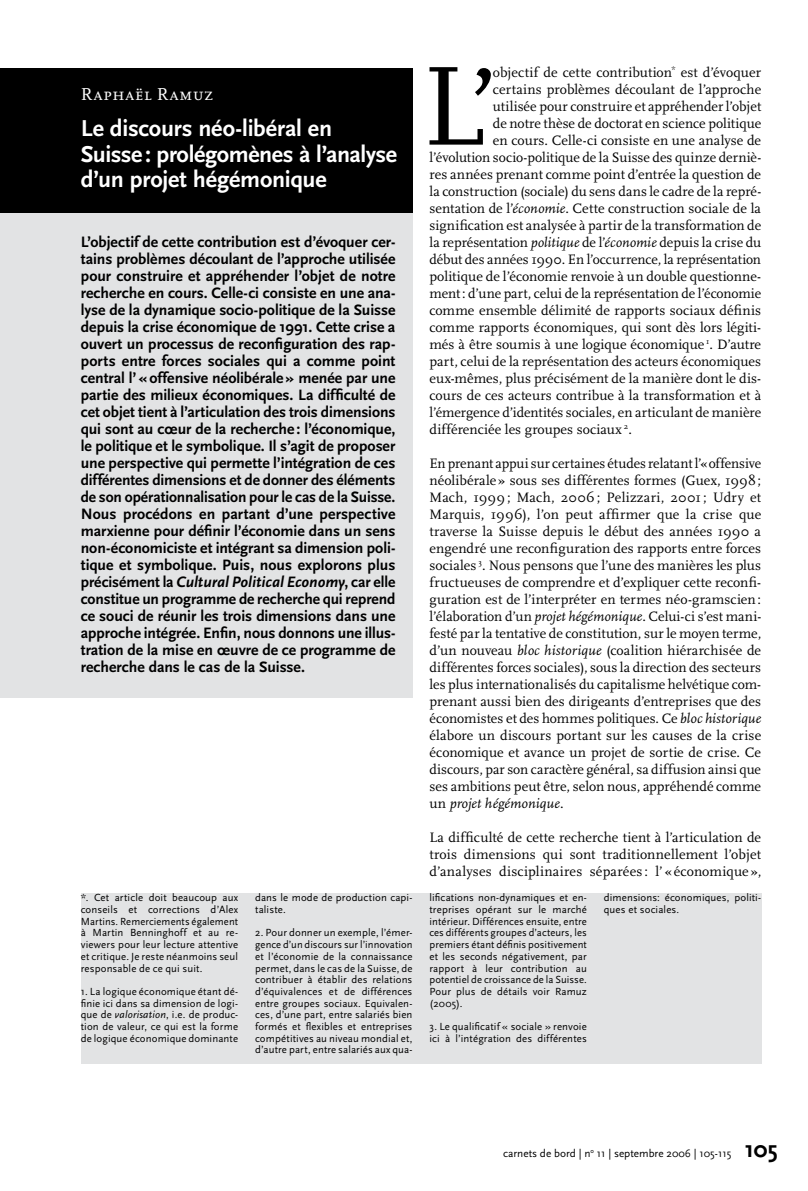
<style>
.page{position:relative;width:808px;height:1191px;background:#fff}
.page>*{position:absolute;margin:0;border:0;box-sizing:border-box;transform-origin:0 0}
.t1{font:700 24px/25.5px "Scala Sans";letter-spacing:-.01em;color:#fff}
.t2{font:18px "Scala Caps";letter-spacing:.035em;color:#fff}
.t3{font:700 15.75px/17px "Scala Sans";color:#000;text-align:justify}
.t4{font:14.25px/17px "Scala";color:#000;text-align:justify}
.t5{font:11.25px "Scala Sans";color:#000}
.t6{font:10.8px/11.7px "Scala Sans";letter-spacing:.01em;color:#000;text-align:justify}
.s1{font-style:italic}
.s2{font-weight:700;font-size:24px}
</style>
<div class="page">
<div style="left:0;top:145px;width:412px;height:552px;background:#e2e3e4"></div>
<div style="left:0;top:68px;width:412px;height:145px;background:#000"></div>
<svg style="left:429px;top:67px;width:62px;height:78px"></svg>
<div style="left:81px;top:893px;width:680px;height:170px;background:#e2e3e4"></div>
<p class="t2" style="left:81px;top:84px;width:134px">Raphaël Ramuz</p>
<h1 class="t1" style="left:81px;top:116px;width:318px">Le discours néo-libéral en<br>Suisse: prolégomènes à l’analyse d’un projet hégémonique</h1>
<p class="t3" style="left:81px;top:233px;width:316px">L’objectif de cette contribution est d’évoquer cer&shy;tains problèmes découlant de l’approche utilisée pour construire et appréhender l’objet de notre recherche en cours. Celle-ci consiste en une ana&shy;lyse de la dynamique socio-politique de la Suisse depuis la crise économique de 1991. Cette crise a ouvert un processus de reconfiguration des rap&shy;ports entre forces sociales qui a comme point central l’«offensive néolibérale» menée par une partie des milieux économiques. La difficulté de cet objet tient à l’articulation des trois dimensions qui sont au cœur de la recherche : l’économique, le politique et le symbolique. Il s’agit de proposer une perspective qui permette l’intégration de ces différentes dimensions et de donner des éléments de son opérationnalisation pour le cas de la Suisse.<br>Nous procédons en partant d’une perspective marxienne pour définir l’économie dans un sens non-économiciste et intégrant sa dimension poli&shy;tique et symbolique. Puis, nous explorons plus précisément la <span class="s1">Cultural Political Economy</span>, car elle constitue un programme de recherche qui reprend ce souci de réunir les trois dimensions dans une approche intégrée. Enfin, nous donnons une illus&shy;tration de la mise en œuvre de ce programme de recherche dans le cas de la Suisse.</p>
<p class="t6" style="left:81px;top:892px;width:159px">*. Cet article doit beaucoup aux conseils et corrections d’Alex Martins. Remerciements également à Martin Benninghoff et au re&shy;viewers pour leur lecture attentive et critique. Je reste néanmoins seul responsable de ce qui suit.</p>
<p class="t6" style="left:81px;top:985px;width:159px">1. La logique économique étant dé&shy;finie ici dans sa dimension de logi&shy;que de <span class="s1">valorisation</span>, i.e. de produc&shy;tion de valeur, ce qui est la forme de logique économique dominante</p>
<p class="t6" style="left:255px;top:892px;width:159px">dans le mode de production capi&shy;taliste.</p>
<p class="t6" style="left:255px;top:927px;width:159px">2. Pour donner un exemple, l’émer&shy;gence d’un discours sur l’innovation et l’économie de la connaissance permet, dans le cas de la Suisse, de contribuer à établir des relations d’équivalences et de différences entre groupes sociaux. Equivalen&shy;ces, d’une part, entre salariés bien formés et flexibles et entreprises compétitives au niveau mondial et, d’autre part, entre salariés aux qua-</p>
<p class="t4" style="left:493px;top:64px;width:270px">objectif de cette contribution<sup>*</sup> est d’évoquer</p>
<p class="t4" style="left:493px;top:81px;width:270px">certains problèmes découlant de l’approche</p>
<p class="t4" style="left:493px;top:98px;width:270px">utilisée pour construire et appréhender l’objet</p>
<p class="t4" style="left:493px;top:115px;width:270px">de notre thèse de doctorat en science politique</p>
<p class="t4" style="left:493px;top:132px;width:270px">en cours. Celle-ci consiste en une analyse de</p>
<p class="t4" style="left:429px;top:149px;width:333px">l’évolution socio-politique de la Suisse des quinze derniè-</p>
<p class="t4" style="left:429px;top:166px;width:333px">res années prenant comme point d’entrée la question de</p>
<p class="t4" style="left:429px;top:183px;width:333px">la construction (sociale) du sens dans le cadre de la repré-</p>
<p class="t4" style="left:429px;top:200px;width:333px">sentation de l’<span class="s1">économie</span>. Cette construction sociale de la</p>
<p class="t4" style="left:429px;top:217px;width:333px">signification est analysée à partir de la transformation de</p>
<p class="t4" style="left:429px;top:234px;width:333px">la représentation <span class="s1">politique</span> de l’<span class="s1">économie</span> depuis la crise du</p>
<p class="t4" style="left:429px;top:251px;width:333px">début des années 1990. En l’occurrence, la représentation</p>
<p class="t4" style="left:429px;top:268px;width:333px">politique de l’économie renvoie à un double questionne-</p>
<p class="t4" style="left:429px;top:285px;width:333px">ment: d’une part, celui de la représentation de l’économie</p>
<p class="t4" style="left:429px;top:302px;width:333px">comme ensemble délimité de rapports sociaux définis</p>
<p class="t4" style="left:429px;top:319px;width:333px">comme rapports économiques, qui sont dès lors légiti-</p>
<p class="t4" style="left:429px;top:336px;width:333px">més à être soumis à une logique économique <sup>1</sup>. D’autre</p>
<p class="t4" style="left:429px;top:353px;width:333px">part, celui de la représentation des acteurs économiques</p>
<p class="t4" style="left:429px;top:370px;width:333px">eux-mêmes, plus précisément de la manière dont le dis-</p>
<p class="t4" style="left:429px;top:387px;width:333px">cours de ces acteurs contribue à la transformation et à</p>
<p class="t4" style="left:429px;top:404px;width:333px">l’émergence d’identités sociales, en articulant de manière</p>
<p class="t4" style="left:429px;top:421px;width:204px">différenciée les groupes sociaux <sup>2</sup>.</p>
<p class="t4" style="left:429px;top:455px;width:333px">En prenant appui sur certaines études relatant l’«offensive néolibérale » sous ses différentes formes (Guex, 1998; Mach, 1999; Mach, 2006; Pelizzari, 2001; Udry et Marquis, 1996), l’on peut affirmer que la crise que traverse la Suisse depuis le début des années 1990 a engendré une reconfiguration des rapports entre forces sociales <sup>3</sup>. Nous pensons que l’une des manières les plus fructueuses de comprendre et d’expliquer cette reconfi&shy;guration est de l’interpréter en termes néo-gramscien: l’élaboration d’un <span class="s1">projet hégémonique</span>. Celui-ci s’est mani&shy;festé par la tentative de constitution, sur le moyen terme, d’un nouveau <span class="s1">bloc historique</span> (coalition hiérarchisée de différentes forces sociales), sous la direction des secteurs les plus internationalisés du capitalisme helvétique com&shy;prenant aussi bien des dirigeants d’entreprises que des économistes et des hommes politiques. Ce <span class="s1">bloc historique </span>élabore un discours portant sur les causes de la crise économique et avance un projet de sortie de crise. Ce discours, par son caractère général, sa diffusion ainsi que ses ambitions peut être, selon nous, appréhendé comme un <span class="s1">projet hégémonique</span>.</p>
<p class="t4" style="left:429px;top:829px;width:333px">La difficulté de cette recherche tient à l’articulation de trois dimensions qui sont traditionnellement l’objet d’analyses disciplinaires séparées : l’ « économique »,</p>
<p class="t6" style="left:429px;top:892px;width:159px">lifications non-dynamiques et en&shy;treprises opérant sur le marché intérieur. Différences ensuite, entre ces différents groupes d’acteurs, les premiers étant définis positivement et les seconds négativement, par rapport à leur contribution au potentiel de croissance de la Suisse.<br>Pour plus de détails voir Ramuz (2005).</p>
<p class="t6" style="left:429px;top:1021px;width:159px">3. Le qualificatif « sociale » renvoie ici à l’intégration des différentes</p>
<p class="t6" style="left:604px;top:892px;width:159px">dimensions: économiques, politi&shy;ques et sociales.</p>
<p class="t5" style="left:503px;top:1147px;width:276px">carnets de bord | n<sup>o</sup> 11 | septembre 2006 | 105-115 <span class="s2">105</span></p>
</div>
